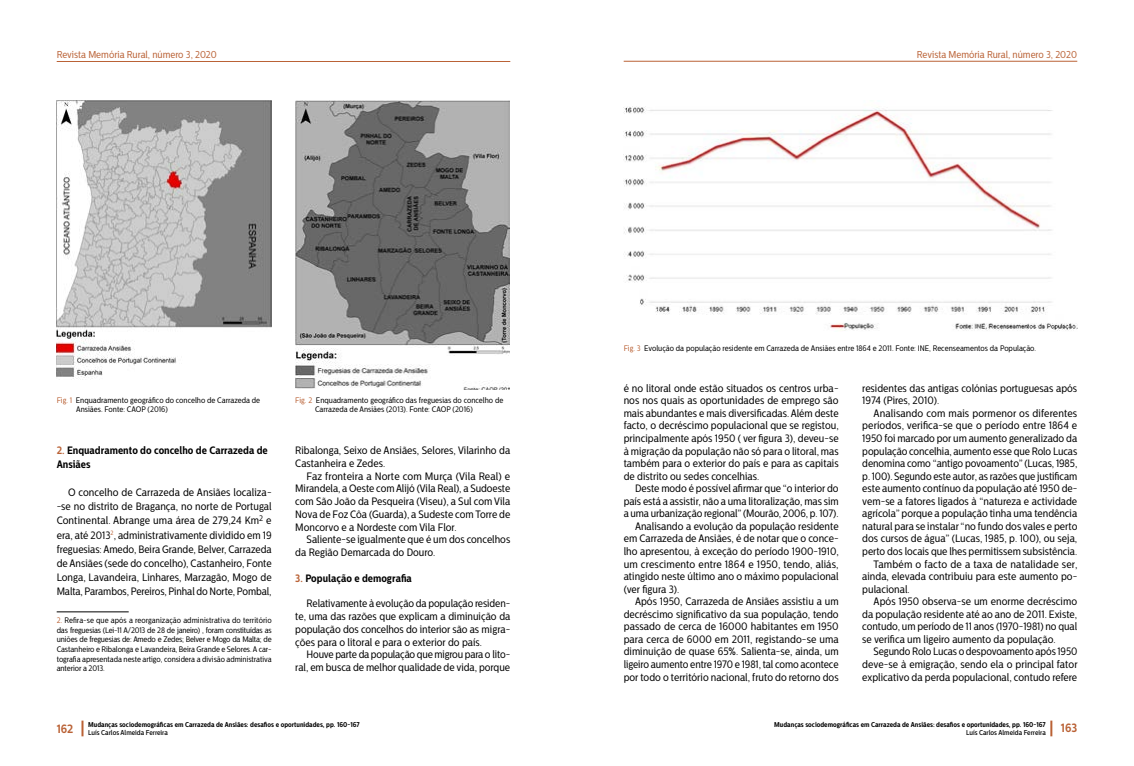
<style>
.page{position:relative;width:1134px;height:766px;background:#fff}
.page>*{position:absolute;margin:0;border:0;box-sizing:border-box;transform-origin:0 0}
.t1{font:700 12px "Centrale Sans Cnd";color:#ba6236}
.t2{font:10.7px/12.7px "Centrale Sans Cnd";color:#000;text-align:justify}
.t3{font:700 10.7px/14.1px "Centrale Sans Cnd";color:#000}
.t4{font:10px "Centrale Sans Cnd";color:#ba6236}
.t5{font:8px/9.6px "Centrale Sans Cnd";color:#000}
.t6{font:700 7px "Centrale Sans Cnd";color:#000}
.t7{font:500 7px "Centrale Sans Cnd";color:#000}
.s1{color:#ba6236}
</style>
<div class="page">
<hr style="left:57px;top:61px;width:453px;height:1px;background:#ba6236">
<hr style="left:624px;top:61px;width:453px;height:1px;background:#ba6236">
<svg style="left:1050px;top:720px;width:2px;height:16px"></svg>
<svg style="left:81px;top:720px;width:2px;height:16px"></svg>
<hr style="left:57px;top:611px;width:72px;height:1px;background:#000">
<img style="left:57px;top:100px;width:215px;height:279px">
<img style="left:295px;top:100px;width:215px;height:290px">
<img style="left:623px;top:106px;width:454px;height:225px">
<p class="t4" style="left:57px;top:49px;width:162px">Revista Memória Rural, número 3, 2020</p>
<p class="t4" style="left:917px;top:49px;width:162px">Revista Memória Rural, número 3, 2020</p>
<p class="t5" style="left:76px;top:395px;width:185px;text-indent:-20px"><span class="s1">Fig. 1</span> Enquadramento geográfico do concelho de Carrazeda de<br>Ansiães. Fonte: CAOP (2016)</p>
<p class="t3" style="left:57px;top:443px;width:213px"><span class="s1">2.</span> Enquadramento do concelho de Carrazeda de<br>Ansiães</p>
<p class="t2" style="left:57px;top:485px;width:217px;line-height:14.1px;text-indent:11px">O concelho de Carrazeda de Ansiães localiza--se no distrito de Bragança, no norte de Portugal Continental. Abrange uma área de 279,24 Km<sup>2</sup> e era, até 2013<sup>2</sup>, administrativamente dividido em 19 freguesias: Amedo, Beira Grande, Belver, Carrazeda de Ansiães (sede do concelho), Castanheiro, Fonte Longa, Lavandeira, Linhares, Marzagão, Mogo de Malta, Parambos, Pereiros, Pinhal do Norte, Pombal,</p>
<p class="t5" style="left:57px;top:615px;width:216px;text-align:justify"><span class="s1">2.</span> Refira-se que após a reorganização administrativa do território das freguesias (Lei-11 A/2013 de 28 de janeiro) , foram constituídas as uniões de freguesias de: Amedo e Zedes; Belver e Mogo da Malta; de Castanheiro e Ribalonga e Lavandeira, Beira Grande e Selores. A car&shy;tografia apresentada neste artigo, considera a divisão administrativa anterior a 2013.</p>
<p class="t5" style="left:315px;top:395px;width:190px;text-indent:-20px"><span class="s1">Fig. 2</span> Enquadramento geográfico das freguesias do concelho de<br>Carrazeda de Ansiães (2013). Fonte: CAOP (2016)</p>
<p class="t2" style="left:295px;top:444px;width:216px">Ribalonga, Seixo de Ansiães, Selores, Vilarinho da<br>Castanheira e Zedes.</p>
<p class="t2" style="left:295px;top:469px;width:217px;text-indent:11px">Faz fronteira a Norte com Murça (Vila Real) e Mirandela, a Oeste com Alijó (Vila Real), a Sudoeste com São João da Pesqueira (Viseu), a Sul com Vila Nova de Foz Côa (Guarda), a Sudeste com Torre de Moncorvo e a Nordeste com Vila Flor.</p>
<p class="t2" style="left:295px;top:533px;width:217px;text-indent:11px">Saliente-se igualmente que é um dos concelhos da Região Demarcada do Douro.</p>
<p class="t3" style="left:295px;top:571px;width:118px"><span class="s1">3.</span> População e demografia</p>
<p class="t2" style="left:295px;top:597px;width:216px;text-indent:11px">Relativamente à evolução da população residen&shy;te, uma das razões que explicam a diminuição da população dos concelhos do interior são as migra&shy;ções para o litoral e para o exterior do país.</p>
<p class="t2" style="left:295px;top:648px;width:216px;text-align:right">Houve parte da população que migrou para o lito&shy;ral, em busca de melhor qualidade de vida, porque</p>
<p class="t1" style="left:57px;top:721px;width:18px">162</p>
<p class="t6" style="left:88px;top:720px;width:273px">Mudanças sociodemográficas em Carrazeda de Ansiães: desafios e oportunidades, pp. 160-167</p>
<p class="t7" style="left:88px;top:728px;width:81px">Luís Carlos Almeida Ferreira</p>
<p class="t5" style="left:624px;top:343px;width:414px"><span class="s1">Fig. 3</span> Evolução da população residente em Carrazeda de Ansiães entre 1864 e 2011. Fonte: INE, Recenseamentos da População.</p>
<p class="t2" style="left:624px;top:382px;width:216px">é no litoral onde estão situados os centros urba&shy;nos nos quais as oportunidades de emprego são mais abundantes e mais diversificadas. Além deste facto, o decréscimo populacional que se registou, principalmente após 1950 ( ver figura 3), deveu-se à migração da população não só para o litoral, mas também para o exterior do país e para as capitais de distrito ou sedes concelhias.</p>
<p class="t2" style="left:635px;top:482px;width:205px">Deste modo é possível afirmar que “o interior do</p>
<p class="t2" style="left:624px;top:494px;width:217px">país está a assistir, não a uma litoralização, mas sim</p>
<p class="t2" style="left:624px;top:507px;width:216px">a uma urbanização regional” (Mourão, 2006, p. 107).</p>
<p class="t2" style="left:635px;top:519px;width:205px">Analisando a evolução da população residente</p>
<p class="t2" style="left:624px;top:532px;width:216px">em Carrazeda de Ansiães, é de notar que o conce-</p>
<p class="t2" style="left:624px;top:545px;width:216px">lho apresentou, à exceção do período 1900-1910,</p>
<p class="t2" style="left:624px;top:557px;width:216px">um crescimento entre 1864 e 1950, tendo, aliás,</p>
<p class="t2" style="left:624px;top:570px;width:216px">atingido neste último ano o máximo populacional</p>
<p class="t2" style="left:624px;top:582px;width:57px">(ver figura 3).</p>
<p class="t2" style="left:635px;top:595px;width:205px">Após 1950, Carrazeda de Ansiães assistiu a um</p>
<p class="t2" style="left:624px;top:607px;width:216px">decréscimo significativo da sua população, tendo</p>
<p class="t2" style="left:624px;top:620px;width:216px">passado de cerca de 16000 habitantes em 1950</p>
<p class="t2" style="left:624px;top:632px;width:216px">para cerca de 6000 em 2011, registando-se uma</p>
<p class="t2" style="left:624px;top:645px;width:216px">diminuição de quase 65%. Salienta-se, ainda, um</p>
<p class="t2" style="left:624px;top:657px;width:216px">ligeiro aumento entre 1970 e 1981, tal como acontece</p>
<p class="t2" style="left:624px;top:670px;width:216px">por todo o território nacional, fruto do retorno dos</p>
<p class="t2" style="left:862px;top:381px;width:216px">residentes das antigas colónias portuguesas após<br>1974 (Pires, 2010).</p>
<p class="t2" style="left:874px;top:407px;width:205px">Analisando com mais pormenor os diferentes</p>
<p class="t2" style="left:862px;top:419px;width:217px">períodos, verifica-se que o período entre 1864 e</p>
<p class="t2" style="left:862px;top:432px;width:216px">1950 foi marcado por um aumento generalizado da</p>
<p class="t2" style="left:862px;top:444px;width:216px">população concelhia, aumento esse que Rolo Lucas</p>
<p class="t2" style="left:862px;top:457px;width:217px">denomina como “antigo povoamento” (Lucas, 1985,</p>
<p class="t2" style="left:862px;top:469px;width:216px">p. 100). Segundo este autor, as razões que justificam</p>
<p class="t2" style="left:862px;top:482px;width:216px">este aumento contínuo da população até 1950 de-</p>
<p class="t2" style="left:862px;top:494px;width:216px">vem-se a fatores ligados à “natureza e actividade</p>
<p class="t2" style="left:862px;top:507px;width:216px">agrícola” porque a população tinha uma tendência</p>
<p class="t2" style="left:862px;top:519px;width:217px">natural para se instalar “no fundo dos vales e perto</p>
<p class="t2" style="left:862px;top:532px;width:217px">dos cursos de água” (Lucas, 1985, p. 100), ou seja,</p>
<p class="t2" style="left:862px;top:545px;width:216px">perto dos locais que lhes permitissem subsistência.</p>
<p class="t2" style="left:874px;top:557px;width:205px">Também o facto de a taxa de natalidade ser,</p>
<p class="t2" style="left:862px;top:570px;width:216px">ainda, elevada contribuiu para este aumento po-</p>
<p class="t2" style="left:862px;top:582px;width:49px">pulacional.</p>
<p class="t2" style="left:874px;top:595px;width:205px">Após 1950 observa-se um enorme decréscimo</p>
<p class="t2" style="left:862px;top:607px;width:216px">da população residente até ao ano de 2011. Existe,</p>
<p class="t2" style="left:862px;top:620px;width:216px">contudo, um período de 11 anos (1970-1981) no qual</p>
<p class="t2" style="left:862px;top:632px;width:195px">se verifica um ligeiro aumento da população.</p>
<p class="t2" style="left:874px;top:645px;width:205px">Segundo Rolo Lucas o despovoamento após 1950</p>
<p class="t2" style="left:862px;top:657px;width:217px">deve-se à emigração, sendo ela o principal fator</p>
<p class="t2" style="left:862px;top:670px;width:216px">explicativo da perda populacional, contudo refere</p>
<p class="t6" style="left:774px;top:720px;width:273px">Mudanças sociodemográficas em Carrazeda de Ansiães: desafios e oportunidades, pp. 160-167</p>
<p class="t7" style="left:966px;top:728px;width:81px">Luís Carlos Almeida Ferreira</p>
<p class="t1" style="left:1061px;top:720px;width:18px">163</p>
</div>
